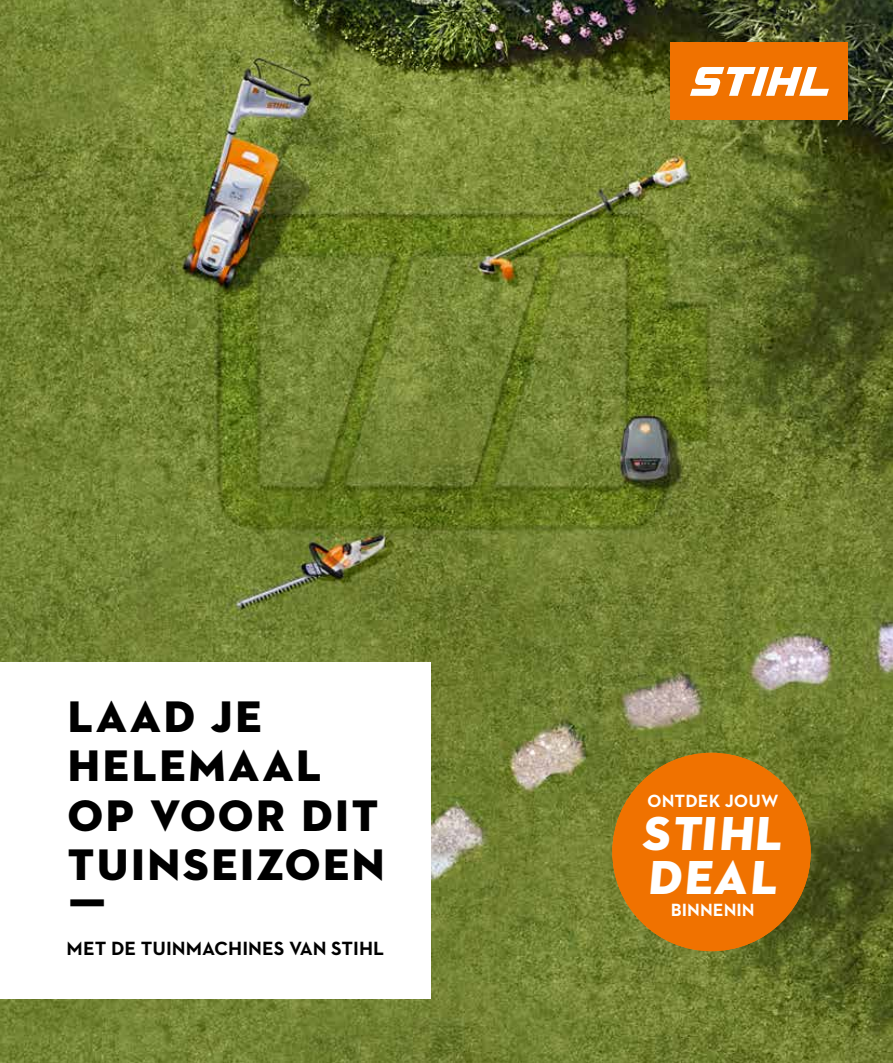
<style>
.page{position:relative;width:893px;height:1063px;background:#fff}
.page>*{position:absolute;margin:0;border:0;box-sizing:border-box;transform-origin:0 0}
.t1{font:48.6px/43.2px "STIHL Contraface Display Titling";color:#fff}
.t2{font:45px/49.5px "STIHL Contraface Display Titling";color:#000}
.t3{font:700 19.5px "STIHL Contraface Text";color:#000}
.t4{font:700 18px "STIHL Contraface Text";color:#fff}
</style>
<div class="page">
<img style="left:0;top:0;width:893px;height:1063px">
<div style="left:670px;top:43px;width:178px;height:77px;background:#f07200"></div>
<svg style="left:690px;top:67px;width:139px;height:29px"></svg>
<div style="left:612px;top:753px;width:199px;height:198px;background:#f07200;border-radius:50%"></div>
<div style="left:0;top:662px;width:431px;height:337px;background:#fff"></div>
<p class="t2" style="left:67px;top:692px;width:321px">LAAD JE<br>HELEMAAL<br>OP VOOR DIT<br>TUINSEIZOEN<br>Ƒ</p>
<p class="t3" style="left:67px;top:936px;width:319px">MET DE TUINMACHINES VAN STIHL</p>
<p class="t4" style="left:647px;top:790px;width:133px">ONTDEK JOUW</p>
<p class="t1" style="left:640px;top:813px;width:149px">STIHL<br>DEAL</p>
<p class="t4" style="left:671px;top:898px;width:85px">BINNENIN</p>
</div>
